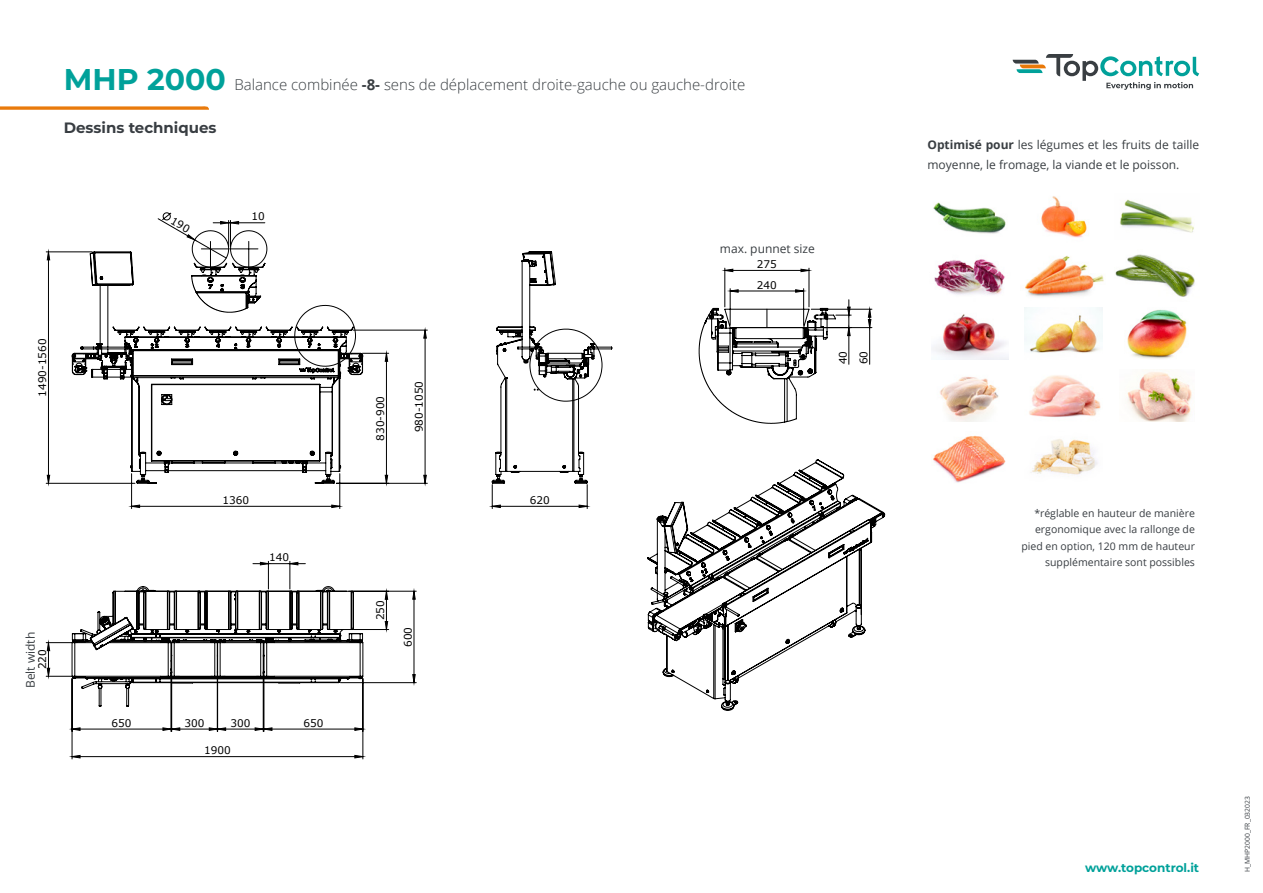
<style>
.page{position:relative;width:1263px;height:893px;background:#fff}
.page>*{position:absolute;margin:0;border:0;box-sizing:border-box;transform-origin:0 0}
.t1{font:300 15px "Open Sans";color:#393e42}
.t2{font:700 15px "Montserrat";color:#383d42}
.t3{font:12px/19.5px "Open Sans";color:#393e42}
.t4{font:700 12px "Montserrat";color:#00a19a}
.t5{font:10.5px/16.5px "Open Sans";color:#383d42;text-align:right}
.t6{font:10.5px/20.7px "Verdana";color:#000}
.t7{font:6.75px "Open Sans";color:#383d42}
.s1{font-family:"Montserrat";font-weight:700;font-size:30px;color:#00a19a}
.s2{font-weight:700}
</style>
<div class="page">
<img style="left:933px;top:202px;width:73px;height:32px">
<img style="left:934px;top:259px;width:71px;height:36px">
<img style="left:932px;top:314px;width:77px;height:46px">
<img style="left:940px;top:376px;width:59px;height:46px">
<img style="left:933px;top:435px;width:73px;height:48px">
<img style="left:1041px;top:196px;width:46px;height:42px">
<img style="left:1025px;top:256px;width:79px;height:41px">
<img style="left:1024px;top:308px;width:78px;height:45px">
<img style="left:1029px;top:375px;width:72px;height:42px">
<img style="left:1031px;top:439px;width:67px;height:36px">
<img style="left:1120px;top:199px;width:74px;height:34px">
<img style="left:1115px;top:254px;width:80px;height:43px">
<img style="left:1127px;top:309px;width:60px;height:50px">
<img style="left:1127px;top:371px;width:65px;height:51px">
<svg style="left:1013px;top:54px;width:186px;height:36px"></svg>
<svg style="left:0;top:106px;width:209px;height:4px"></svg>
<hr style="left:264px;top:679px;width:1px;height:52px;background:#000">
<hr style="left:363px;top:679px;width:1px;height:80px;background:#000">
<hr style="left:72px;top:679px;width:1px;height:80px;background:#000">
<hr style="left:263px;top:679px;width:1px;height:52px;background:#000">
<hr style="left:171px;top:679px;width:1px;height:52px;background:#000">
<hr style="left:217px;top:679px;width:1px;height:52px;background:#000">
<hr style="left:46px;top:483px;width:89px;height:1px;background:#000">
<hr style="left:46px;top:252px;width:46px;height:1px;background:#000">
<svg style="left:72px;top:728px;width:291px;height:30px"></svg>
<svg style="left:46px;top:642px;width:26px;height:35px"></svg>
<svg style="left:47px;top:252px;width:3px;height:231px"></svg>
<svg style="left:201px;top:221px;width:67px;height:30px"></svg>
<svg style="left:72px;top:251px;width:813px;height:460px"></svg>
<svg style="left:162px;top:212px;width:33px;height:28px"></svg>
<h1 class="t1" style="left:64px;top:74px;width:683px"><span class="s1">MHP 2000</span> Balance combinée <span class="s2">-8-</span> sens de déplacement droite-gauche ou gauche-droite</h1>
<h1 class="t2" style="left:64px;top:117px;width:154px">Dessins techniques</h1>
<p class="t6" style="left:32px;top:397px;width:60px;rotate:-90deg">1490-1560</p>
<p class="t3" style="left:20px;top:688px;width:58px;rotate:-90deg">Belt width</p>
<p class="t6" style="left:32px;top:669px;width:22px;rotate:-90deg">220</p>
<p class="t6" style="left:251px;top:206px;width:15px">10</p>
<p class="t6" style="left:222px;top:490px;width:28px">1360</p>
<p class="t6" style="left:269px;top:547px;width:22px">140</p>
<p class="t6" style="left:112px;top:712px;width:22px">650</p>
<p class="t6" style="left:184px;top:712px;width:22px">300</p>
<p class="t6" style="left:230px;top:712px;width:22px">300</p>
<p class="t6" style="left:303px;top:712px;width:22px">650</p>
<p class="t6" style="left:204px;top:740px;width:28px">1900</p>
<p class="t6" style="left:370px;top:441px;width:46px;rotate:-90deg">830-900</p>
<p class="t6" style="left:409px;top:432px;width:53px;rotate:-90deg">980-1050</p>
<p class="t6" style="left:370px;top:620px;width:22px;rotate:-90deg">250</p>
<p class="t6" style="left:397px;top:647px;width:22px;rotate:-90deg">600</p>
<p class="t6" style="left:530px;top:490px;width:22px">620</p>
<p class="t3" style="left:720px;top:238px;width:97px">max. punnet size</p>
<p class="t6" style="left:757px;top:254px;width:22px">275</p>
<p class="t6" style="left:757px;top:274px;width:22px">240</p>
<p class="t6" style="left:832px;top:364px;width:15px;rotate:-90deg">40<br>60</p>
<p class="t3" style="left:927px;top:135px;width:273px"><span class="s2">Optimisé pour</span> les légumes et les fruits de taille moyenne, le fromage, la viande et le poisson.</p>
<p class="t5" style="left:1021px;top:504px;width:175px">*réglable en hauteur de manière ergonomique avec la rallonge de pied en option, 120 mm de hauteur supplémentaire sont possibles</p>
<p class="t4" style="left:1085px;top:859px;width:116px">www.topcontrol.it</p>
<p class="t7" style="left:1242px;top:872px;width:77px;rotate:-90deg">H_MHP2000_FR_032023</p>
</div>
